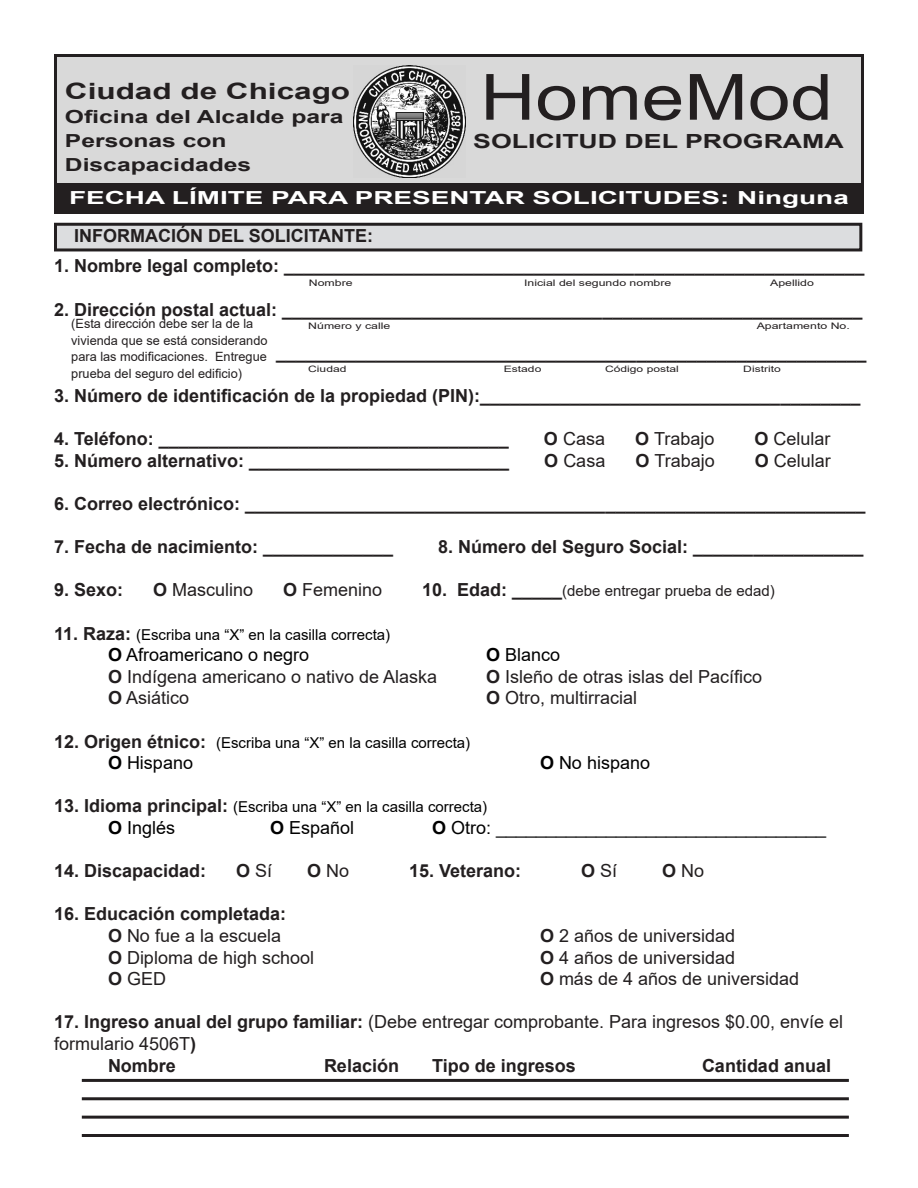
<style>
.page{position:relative;width:918px;height:1188px;background:#fff}
.page>*{position:absolute;margin:0;border:0;box-sizing:border-box;transform-origin:0 0}
.t1{font:63.75px "Arial";color:#231f20;scale:1.2 1}
.t2{font:700 22.5px "Arial";color:#231f20;scale:1.4 1}
.t3{font:700 19.5px "Arial";color:#231f20;scale:1.37 1}
.t4{font:700 18px "Arial";color:#231f20}
.t5{font:18px/21.6px "Arial";color:#231f20}
.t6{font:18px "Arial";color:#000}
.t7{font:700 18px/24px "Arial";color:#231f20;scale:1.37 1}
.t8{font:700 18px "Arial";color:#fff;scale:1.55 1}
.t9{font:15px "Arial";color:#000}
.t10{font:15px "Arial";color:#231f20}
.t11{font:12.75px/16.5px "Arial";color:#231f20}
.t12{font:9px "Arial";color:#231f20;scale:1.37 1}
.t13{font:8.85px "Arial";color:#231f20;scale:1.37 1}
.s1{font-weight:700}
.s2{font-weight:700;font-size:18px}
.s3{font-weight:700;font-size:18px;color:#231f20}
</style>
<div class="page">
<div style="left:54px;top:54px;width:810px;height:130px;background:#d9d9d9"></div>
<div style="left:54px;top:54px;width:810px;height:159px;border:3px solid #231f20"></div>
<div style="left:56px;top:224px;width:805px;height:26px;background:#dcdddf"></div>
<div style="left:54px;top:223px;width:808px;height:28px;border:3px solid #231f20"></div>
<div style="left:54px;top:184px;width:810px;height:30px;background:#231f20"></div>
<hr style="left:82px;top:1079px;width:767px;height:3px;background:#231f20">
<hr style="left:82px;top:1097px;width:767px;height:3px;background:#231f20">
<hr style="left:82px;top:1116px;width:767px;height:3px;background:#231f20">
<hr style="left:82px;top:1134px;width:767px;height:3px;background:#231f20">
<img style="left:353px;top:65px;width:113px;height:113px">
<p class="t2" style="left:65px;top:75px;width:205px">Ciudad de Chicago</p>
<p class="t7" style="left:65px;top:105px;width:205px">Oficina del Alcalde para<br>Personas con<br>Discapacidades</p>
<p class="t1" style="left:480px;top:53px;width:296px">HomeMod</p>
<p class="t3" style="left:473px;top:127px;width:272px">SOLICITUD DEL PROGRAMA</p>
<p class="t8" style="left:69px;top:185px;width:505px">FECHA LÍMITE PARA PRESENTAR SOLICITUDES: Ninguna</p>
<p class="t4" style="left:74px;top:223px;width:301px">INFORMACIÓN DEL SOLICITANTE:</p>
<p class="t4" style="left:54px;top:253px;width:812px">1. Nombre legal completo: __________________________________________________________</p>
<p class="t4" style="left:54px;top:296px;width:810px">2. Dirección postal actual: __________________________________________________________</p>
<p class="t12" style="left:309px;top:277px;width:34px">Nombre</p>
<p class="t12" style="left:524px;top:277px;width:109px">Inicial del segundo nombre</p>
<p class="t12" style="left:770px;top:277px;width:34px">Apellido</p>
<p class="t12" style="left:308px;top:319px;width:62px">Número y calle</p>
<p class="t12" style="left:757px;top:319px;width:70px">Apartamento No.</p>
<p class="t13" style="left:308px;top:363px;width:29px">Ciudad</p>
<p class="t13" style="left:504px;top:363px;width:29px">Estado</p>
<p class="t13" style="left:605px;top:363px;width:55px">Código postal</p>
<p class="t13" style="left:743px;top:363px;width:29px">Distrito</p>
<p class="t11" style="left:71px;top:315px;width:198px">(Esta dirección debe ser la de la vivienda que se está considerando para las modificaciones. Entregue prueba del seguro del edificio)</p>
<p class="t4" style="left:276px;top:340px;width:592px">___________________________________________________________</p>
<p class="t4" style="left:54px;top:383px;width:808px">3. Número de identificación de la propiedad (PIN):______________________________________</p>
<p class="t4" style="left:54px;top:426px;width:456px">4. Teléfono: ___________________________________</p>
<p class="t5" style="left:544px;top:428px;width:63px"><span class="s1">O</span> Casa</p>
<p class="t5" style="left:635px;top:428px;width:81px"><span class="s1">O</span> Trabajo</p>
<p class="t5" style="left:754px;top:428px;width:77px"><span class="s1">O</span> Celular</p>
<p class="t4" style="left:54px;top:448px;width:457px">5. Número alternativo: __________________________</p>
<p class="t5" style="left:544px;top:449px;width:63px"><span class="s1">O</span> Casa</p>
<p class="t5" style="left:635px;top:449px;width:81px"><span class="s1">O</span> Trabajo</p>
<p class="t5" style="left:755px;top:449px;width:77px"><span class="s1">O</span> Celular</p>
<p class="t4" style="left:54px;top:491px;width:813px">6. Correo electrónico: ______________________________________________________________</p>
<p class="t4" style="left:54px;top:534px;width:341px">7. Fecha de nacimiento: _____________</p>
<p class="t4" style="left:438px;top:534px;width:427px">8. Número del Seguro Social: _________________</p>
<p class="t4" style="left:54px;top:577px;width:71px">9. Sexo:</p>
<p class="t5" style="left:153px;top:579px;width:102px"><span class="s1">O</span> Masculino</p>
<p class="t5" style="left:283px;top:579px;width:101px"><span class="s1">O</span> Femenino</p>
<p class="t10" style="left:422px;top:581px;width:354px"><span class="s2">10. Edad: _____</span>(debe entregar prueba de edad)</p>
<p class="t9" style="left:54px;top:624px;width:338px"><span class="s3">11. Raza:</span> (Escriba una “X” en la casilla correcta)</p>
<p class="t6" style="left:108px;top:642px;width:203px"><span class="s1">O</span> Afroamericano o negro</p>
<p class="t6" style="left:486px;top:642px;width:76px"><span class="s1">O</span> Blanco</p>
<p class="t5" style="left:108px;top:665px;width:331px"><span class="s1">O</span> Indígena americano o nativo de Alaska</p>
<p class="t5" style="left:486px;top:665px;width:278px"><span class="s1">O</span> Isleño de otras islas del Pacífico</p>
<p class="t5" style="left:108px;top:687px;width:83px"><span class="s1">O</span> Asiático</p>
<p class="t5" style="left:486px;top:687px;width:153px"><span class="s1">O</span> Otro, multirracial</p>
<p class="t9" style="left:54px;top:732px;width:418px"><span class="s3">12. Origen étnico:</span> (Escriba una “X” en la casilla correcta)</p>
<p class="t6" style="left:108px;top:750px;width:87px"><span class="s1">O</span> Hispano</p>
<p class="t6" style="left:540px;top:750px;width:112px"><span class="s1">O</span> No hispano</p>
<p class="t9" style="left:54px;top:797px;width:435px"><span class="s3">13. Idioma principal:</span> (Escriba una “X” en la casilla correcta)</p>
<p class="t6" style="left:108px;top:815px;width:69px"><span class="s1">O</span> Inglés</p>
<p class="t6" style="left:270px;top:815px;width:86px"><span class="s1">O</span> Español</p>
<p class="t6" style="left:432px;top:815px;width:396px"><span class="s1">O</span> Otro: _________________________________</p>
<p class="t4" style="left:54px;top:858px;width:154px">14. Discapacidad:</p>
<p class="t5" style="left:236px;top:860px;width:37px"><span class="s1">O</span> Sí</p>
<p class="t5" style="left:307px;top:860px;width:44px"><span class="s1">O</span> No</p>
<p class="t4" style="left:409px;top:858px;width:114px">15. Veterano:</p>
<p class="t5" style="left:581px;top:860px;width:37px"><span class="s1">O</span> Sí</p>
<p class="t5" style="left:662px;top:860px;width:44px"><span class="s1">O</span> No</p>
<p class="t4" style="left:54px;top:901px;width:234px">16. Educación completada:</p>
<p class="t5" style="left:108px;top:925px;width:175px"><span class="s1">O</span> No fue a la escuela</p>
<p class="t5" style="left:540px;top:925px;width:197px"><span class="s1">O</span> 2 años de universidad</p>
<p class="t5" style="left:108px;top:946px;width:208px"><span class="s1">O</span> Diploma de high school</p>
<p class="t5" style="left:540px;top:946px;width:197px"><span class="s1">O</span> 4 años de universidad</p>
<p class="t5" style="left:108px;top:968px;width:60px"><span class="s1">O</span> GED</p>
<p class="t5" style="left:540px;top:968px;width:261px"><span class="s1">O</span> más de 4 años de universidad</p>
<p class="t5" style="left:54px;top:1011px;width:791px"><span class="s1">17. Ingreso anual del grupo familiar:</span> (Debe entregar comprobante. Para ingresos $0.00, envíe el formulario 4506T<span class="s1">)</span></p>
<p class="t4" style="left:108px;top:1052px;width:70px">Nombre</p>
<p class="t4" style="left:324px;top:1052px;width:77px">Relación</p>
<p class="t4" style="left:432px;top:1052px;width:145px">Tipo de ingresos</p>
<p class="t4" style="left:702px;top:1052px;width:131px">Cantidad anual</p>
</div>
